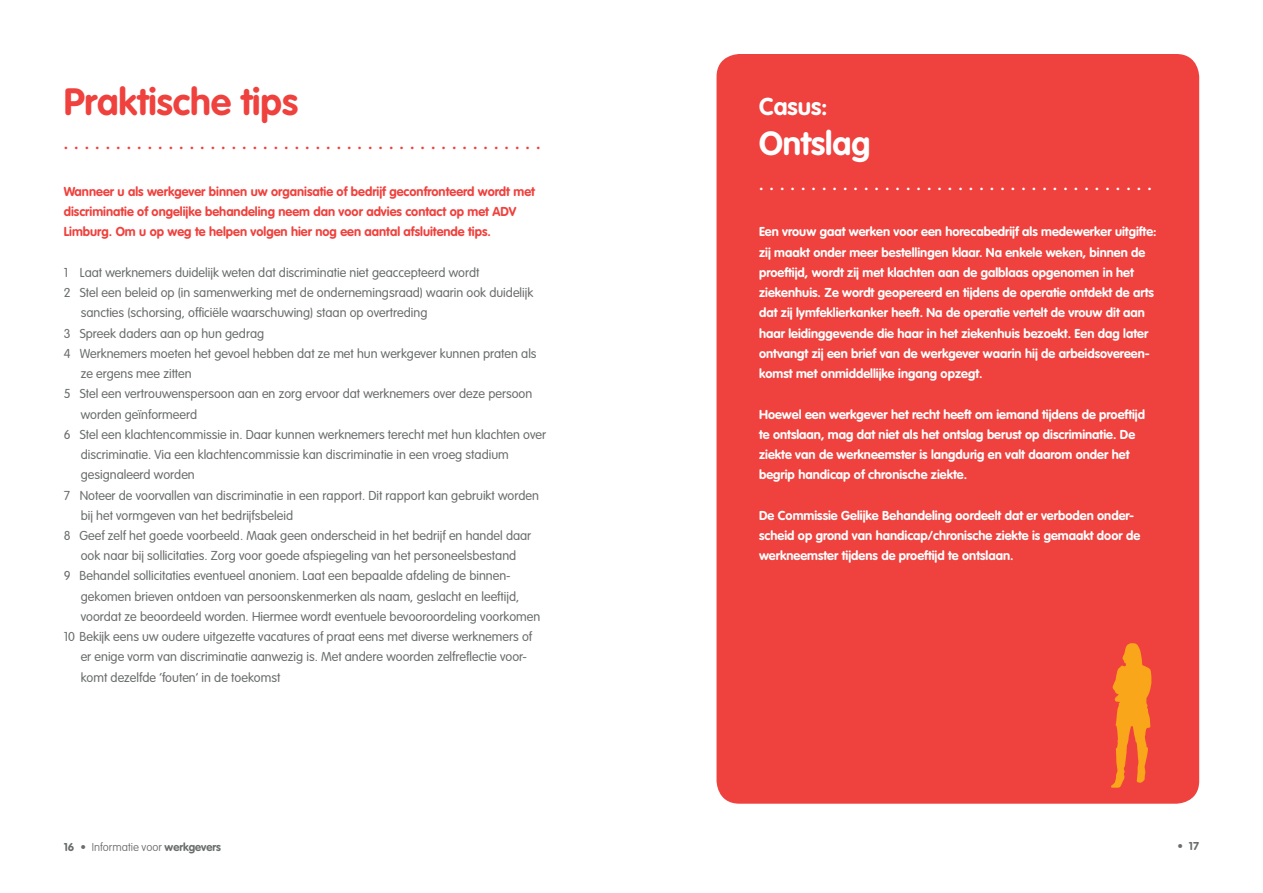
<style>
.page{position:relative;width:1263px;height:893px;background:#fff}
.page>*{position:absolute;margin:0;border:0;box-sizing:border-box;transform-origin:0 0}
.t1{font:700 37.5px "VAG Rounded";color:#ef413d}
.t2{font:700 33px "VAG Rounded";color:#fff}
.t3{font:700 24px "VAG Rounded";color:#fff}
.t4{font:700 16.5px "VAG Rounded";color:#ef413d}
.t5{font:700 16.5px "VAG Rounded";color:#fff}
.t6{font:300 12.75px "VAG Rounded";color:#6b6d6d}
.t7{font:700 12.75px/20.2px "VAG Rounded";color:#fff}
.t8{font:700 12.75px/20.2px "VAG Rounded";color:#ef413d}
.t9{font:100 11.25px "VAG Rounded";color:#6b6d6d}
.t10{font:700 11.25px "VAG Rounded";color:#6b6d6d}
.s1{font-weight:700}
</style>
<div class="page">
<div style="left:716px;top:54px;width:483px;height:750px;background:#ef413d;border-radius:23px"></div>
<svg style="left:1111px;top:643px;width:40px;height:145px"></svg>
<h1 class="t1" style="left:64px;top:80px;width:236px">Praktische tips</h1>
<p class="t4" style="left:64px;top:134px;width:478px">. . . . . . . . . . . . . . . . . . . . . . . . . . . . . . . . . . . . . . . . . . . . . .</p>
<p class="t8" style="left:64px;top:182px;width:473px">Wanneer u als werkgever binnen uw organisatie of bedrijf geconfronteerd wordt met discriminatie of ongelijke behandeling neem dan voor advies contact op met ADV<br>Limburg. Om u op weg te helpen volgen hier nog een aantal afsluitende tips.</p>
<p class="t6" style="left:64px;top:265px;width:417px">1 Laat werknemers duidelijk weten dat discriminatie niet geaccepteerd wordt</p>
<p class="t6" style="left:64px;top:285px;width:471px">2 Stel een beleid op (in samenwerking met de ondernemingsraad) waarin ook duidelijk</p>
<p class="t6" style="left:81px;top:305px;width:348px">sancties (schorsing, officiële waarschuwing) staan op overtreding</p>
<p class="t6" style="left:64px;top:326px;width:202px">3 Spreek daders aan op hun gedrag</p>
<p class="t6" style="left:64px;top:346px;width:474px">4 Werknemers moeten het gevoel hebben dat ze met hun werkgever kunnen praten als</p>
<p class="t6" style="left:81px;top:366px;width:113px">ze ergens mee zitten</p>
<p class="t6" style="left:64px;top:386px;width:470px">5 Stel een vertrouwenspersoon aan en zorg ervoor dat werknemers over deze persoon</p>
<p class="t6" style="left:81px;top:407px;width:118px">worden geïnformeerd</p>
<p class="t6" style="left:64px;top:427px;width:484px">6 Stel een klachtencommissie in. Daar kunnen werknemers terecht met hun klachten over</p>
<p class="t6" style="left:81px;top:447px;width:430px">discriminatie. Via een klachtencommissie kan discriminatie in een vroeg stadium</p>
<p class="t6" style="left:81px;top:467px;width:116px">gesignaleerd worden</p>
<p class="t6" style="left:64px;top:488px;width:477px">7 Noteer de voorvallen van discriminatie in een rapport. Dit rapport kan gebruikt worden</p>
<p class="t6" style="left:81px;top:508px;width:214px">bij het vormgeven van het bedrijfsbeleid</p>
<p class="t6" style="left:64px;top:528px;width:469px">8 Geef zelf het goede voorbeeld. Maak geen onderscheid in het bedrijf en handel daar</p>
<p class="t6" style="left:81px;top:548px;width:437px">ook naar bij sollicitaties. Zorg voor goede afspiegeling van het personeelsbestand</p>
<p class="t6" style="left:64px;top:569px;width:448px">9 Behandel sollicitaties eventueel anoniem. Laat een bepaalde afdeling de binnen-</p>
<p class="t6" style="left:81px;top:589px;width:440px">gekomen brieven ontdoen van persoonskenmerken als naam, geslacht en leeftijd,</p>
<p class="t6" style="left:81px;top:609px;width:461px">voordat ze beoordeeld worden. Hiermee wordt eventuele bevooroordeling voorkomen</p>
<p class="t6" style="left:64px;top:629px;width:470px">10 Bekijk eens uw oudere uitgezette vacatures of praat eens met diverse werknemers of</p>
<p class="t6" style="left:81px;top:650px;width:448px">er enige vorm van discriminatie aanwezig is. Met andere woorden zelfreflectie voor-</p>
<p class="t6" style="left:81px;top:670px;width:201px">komt dezelfde ‘fouten’ in de toekomst</p>
<h3 class="t3" style="left:759px;top:92px;width:70px">Casus:</h3>
<h2 class="t2" style="left:759px;top:124px;width:113px">Ontslag</h2>
<p class="t5" style="left:759px;top:174px;width:394px">. . . . . . . . . . . . . . . . . . . . . . . . . . . . . . . . . . . . . .</p>
<p class="t7" style="left:759px;top:222px;width:399px">Een vrouw gaat werken voor een horecabedrijf als medewerker uitgifte: zij maakt onder meer bestellingen klaar. Na enkele weken, binnen de proeftijd, wordt zij met klachten aan de galblaas opgenomen in het ziekenhuis. Ze wordt geopereerd en tijdens de operatie ontdekt de arts dat zij lymfeklierkanker heeft. Na de operatie vertelt de vrouw dit aan haar leidinggevende die haar in het ziekenhuis bezoekt. Een dag later ontvangt zij een brief van de werkgever waarin hij de arbeidsovereen&shy;komst met onmiddellijke ingang opzegt.</p>
<p class="t7" style="left:759px;top:404px;width:387px">Hoewel een werkgever het recht heeft om iemand tijdens de proeftijd te ontslaan, mag dat niet als het ontslag berust op discriminatie. De ziekte van de werkneemster is langdurig en valt daarom onder het begrip handicap of chronische ziekte.</p>
<p class="t7" style="left:759px;top:506px;width:383px">De Commissie Gelijke Behandeling oordeelt dat er verboden onder&shy;scheid op grond van handicap/chronische ziekte is gemaakt door de werkneemster tijdens de proeftijd te ontslaan.</p>
<p class="t9" style="left:64px;top:840px;width:159px"><span class="s1">16 •</span> Informatie voor <span class="s1">werkgevers</span></p>
<p class="t10" style="left:1177px;top:840px;width:23px">• 17</p>
</div>
